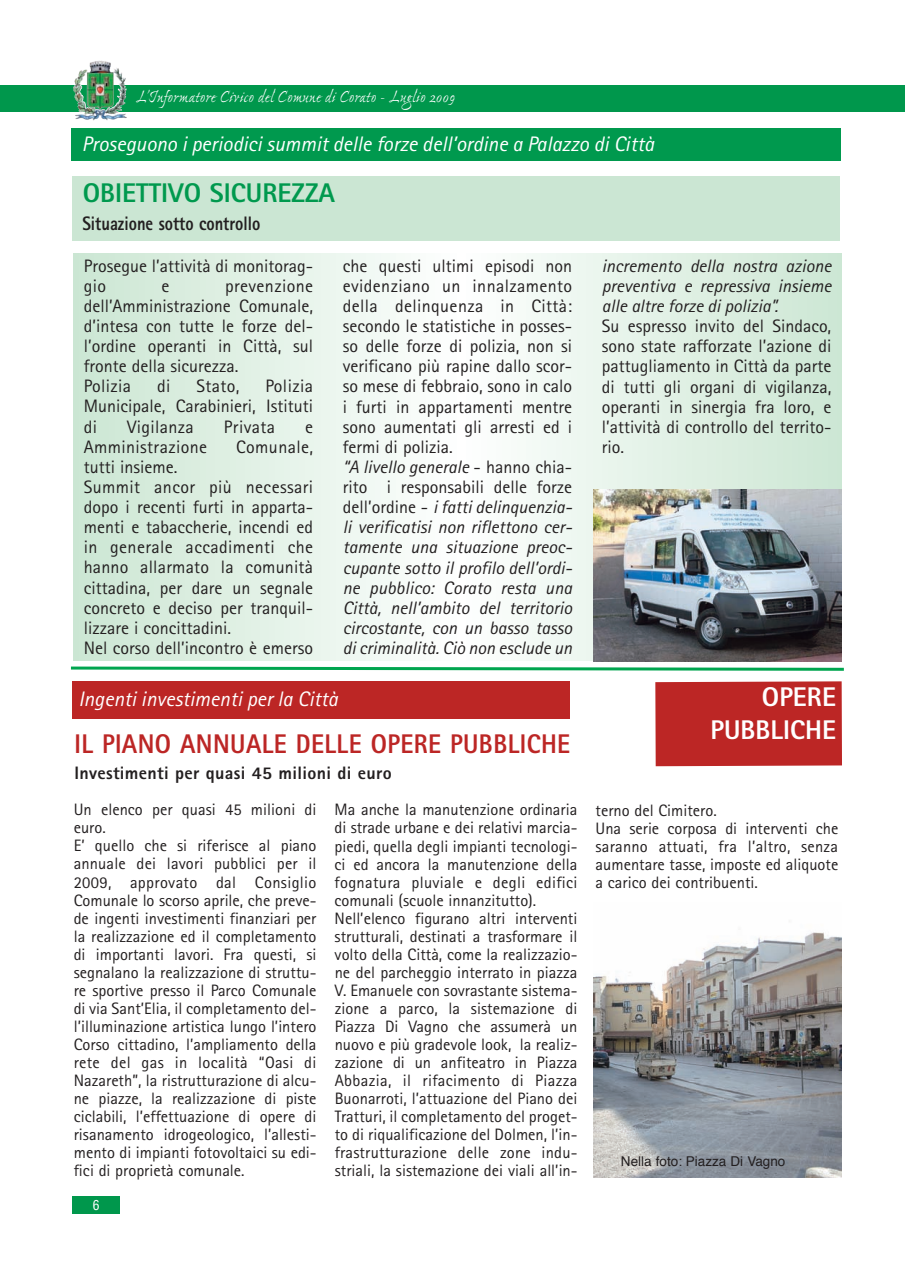
<style>
.page{position:relative;width:905px;height:1273px;background:#fff}
.page>*{position:absolute;margin:0;border:0;box-sizing:border-box;transform-origin:0 0}
.t1{font:800 27px "Rotis Sans Serif";letter-spacing:.015em;color:#bc2625;scale:.93 1}
.t2{font:800 27px "Rotis Sans Serif";color:#00994e}
.t3{font:800 27px/32.5px "Rotis Sans Serif";letter-spacing:-.005em;color:#fff;text-align:right}
.t4{font:italic 21px "Rotis Sans Serif";color:#fff}
.t5{font:800 19.5px "Rotis Sans Serif";color:#231f20;scale:.85 1}
.t6{font:18px/20.1px "Rotis Sans Serif";color:#231f20}
.t7{font:italic 18px/20.1px "Rotis Sans Serif";color:#231f20;text-align:justify}
.t8{font:18px "Ex Ponto MM Os F.290.wt";letter-spacing:-.01em;color:#fff}
.t9{font:18px "Rotis Sans Serif";letter-spacing:.02em;color:#231f20}
.t10{font:800 18px "Rotis Sans Serif";letter-spacing:.015em;color:#231f20}
.t11{font:16.5px/18px "Rotis Sans Serif";color:#231f20}
.t12{font:13.5px "Helvetica";color:#231f20}
.t13{font:condensed 13.5px "Helvetica";color:#fff}
.s1{font-style:italic}
</style>
<div class="page">
<div style="left:72px;top:1196px;width:48px;height:17px;background:#00974c"></div>
<div style="left:0;top:85px;width:905px;height:26px;background:#00974c"></div>
<img style="left:73px;top:69px;width:15px;height:33px">
<div style="left:655px;top:681px;width:187px;height:85px;background:#bc2625"></div>
<div style="left:72px;top:129px;width:769px;height:32px;background:#00994e"></div>
<svg style="left:74px;top:253px;width:767px;height:407px"></svg>
<div style="left:72px;top:176px;width:768px;height:64px;background:#cbe6d3"></div>
<div style="left:73px;top:681px;width:497px;height:37px;background:#bc2625"></div>
<svg style="left:71px;top:666px;width:773px;height:5px"></svg>
<img style="left:594px;top:489px;width:247px;height:172px">
<img style="left:593px;top:932px;width:248px;height:245px">
<p class="t8" style="left:136px;top:89px;width:320px">L’Informatore Civico del Comune di Corato - Luglio 2009</p>
<p class="t4" style="left:82px;top:136px;width:574px">Proseguono i periodici summit delle forze dell’ordine a Palazzo di Città</p>
<h1 class="t2" style="left:83px;top:184px;width:254px">OBIETTIVO SICUREZZA</h1>
<p class="t5" style="left:82px;top:217px;width:211px">Situazione sotto controllo</p>
<p class="t6" style="left:84px;top:257px;width:231px">Prosegue l’attività di monitorag&shy;gio</p>
<p class="t6" style="left:84px;top:277px;width:231px;text-indent:141px">prevenzione dell’Amministrazione Comunale, d’intesa con tutte le forze del&shy;l’ordine operanti in Città, sul fronte della sicurezza.<br>Polizia</p>
<p class="t6" style="left:162px;top:277px;width:9px">e</p>
<p class="t6" style="left:157px;top:378px;width:15px">di</p>
<p class="t6" style="left:197px;top:378px;width:45px">Stato,</p>
<p class="t6" style="left:84px;top:378px;width:231px;text-align:justify;text-indent:182px">Polizia Municipale, Carabinieri, Istituti di</p>
<p class="t9" style="left:127px;top:420px;width:68px">Vigilanza</p>
<p class="t9" style="left:224px;top:420px;width:53px">Privata</p>
<p class="t6" style="left:305px;top:418px;width:9px">e</p>
<p class="t9" style="left:84px;top:440px;width:125px">Amministrazione</p>
<p class="t9" style="left:236px;top:440px;width:78px">Comunale,</p>
<p class="t6" style="left:84px;top:458px;width:231px">tutti insieme.<br>Summit ancor più necessari dopo i recenti furti in apparta&shy;menti e tabaccherie, incendi ed in generale accadimenti che hanno allarmato la comunità cittadina, per dare un segnale concreto e deciso per tranquil&shy;lizzare i concittadini.<br>Nel corso dell’incontro è emerso</p>
<p class="t6" style="left:343px;top:257px;width:231px">che questi ultimi episodi non evidenziano un innalzamento della delinquenza in Città: secondo le statistiche in posses&shy;so delle forze di polizia, non si verificano più rapine dallo scor&shy;so mese di febbraio, sono in calo i furti in appartamenti mentre sono aumentati gli arresti ed i fermi di polizia.<br><span class="s1">“A livello generale</span> - hanno chia&shy;rito i responsabili delle forze dell’ordine - <span class="s1">i fatti delinquenzia&shy;li verificatisi non riflettono cer&shy;tamente una situazione preoc&shy;cupante sotto il profilo dell’ordi&shy;ne pubblico: Corato resta una<br>Città, nell’ambito del territorio circostante, con un basso tasso di criminalità. Ciò non esclude un</span></p>
<p class="t7" style="left:602px;top:257px;width:231px">incremento della nostra azione preventiva e repressiva insieme alle altre forze di polizia”.</p>
<p class="t6" style="left:602px;top:318px;width:231px;text-align:justify">Su espresso invito del Sindaco, sono state rafforzate l’azione di pattugliamento in Città da parte di tutti gli organi di vigilanza, operanti in sinergia fra loro, e l’attività di controllo del territo&shy;rio.</p>
<h1 class="t3" style="left:711px;top:683px;width:127px">OPERE<br>PUBBLICHE</h1>
<p class="t4" style="left:78px;top:691px;width:261px">Ingenti investimenti per la Città</p>
<h1 class="t1" style="left:75px;top:733px;width:535px">IL PIANO ANNUALE DELLE OPERE PUBBLICHE</h1>
<p class="t10" style="left:75px;top:766px;width:319px">Investimenti per quasi 45 milioni di euro</p>
<p class="t11" style="left:74px;top:802px;width:244px">Un elenco per quasi 45 milioni di euro.<br>E’ quello che si riferisce al piano annuale dei lavori pubblici per il 2009, approvato dal Consiglio Comunale lo scorso aprile, che preve&shy;de ingenti investimenti finanziari per la realizzazione ed il completamento di importanti lavori. Fra questi, si segnalano la realizzazione di struttu&shy;re sportive presso il Parco Comunale di via Sant’Elia, il completamento del&shy;l’illuminazione artistica lungo l’intero Corso cittadino, l’ampliamento della rete del gas in località “Oasi di Nazareth”, la ristrutturazione di alcu&shy;ne piazze, la realizzazione di piste ciclabili, l’effettuazione di opere di risanamento idrogeologico, l’allesti&shy;mento di impianti fotovoltaici su edi&shy;fici di proprietà comunale.</p>
<p class="t11" style="left:335px;top:802px;width:244px">Ma anche la manutenzione ordinaria di strade urbane e dei relativi marcia&shy;piedi, quella degli impianti tecnologi&shy;ci ed ancora la manutenzione della fognatura pluviale e degli edifici comunali (scuole innanzitutto).<br>Nell’elenco figurano altri interventi strutturali, destinati a trasformare il volto della Città, come la realizzazio&shy;ne del parcheggio interrato in piazza V. Emanuele con sovrastante sistema&shy;zione a parco, la sistemazione di Piazza Di Vagno che assumerà un nuovo e più gradevole look, la realiz&shy;zazione di un anfiteatro in Piazza Abbazia, il rifacimento di Piazza Buonarroti, l’attuazione del Piano dei Tratturi, il completamento del proget&shy;to di riqualificazione del Dolmen, l’in&shy;frastrutturazione delle zone indu&shy;striali, la sistemazione dei viali all’in-</p>
<p class="t11" style="left:596px;top:802px;width:244px">terno del Cimitero.<br>Una serie corposa di interventi che saranno attuati, fra l’altro, senza aumentare tasse, imposte ed aliquote a carico dei contribuenti.</p>
<p class="t12" style="left:621px;top:1155px;width:166px">Nella foto: Piazza Di Vagno</p>
<p class="t13" style="left:93px;top:1196px;width:8px">6</p>
</div>
